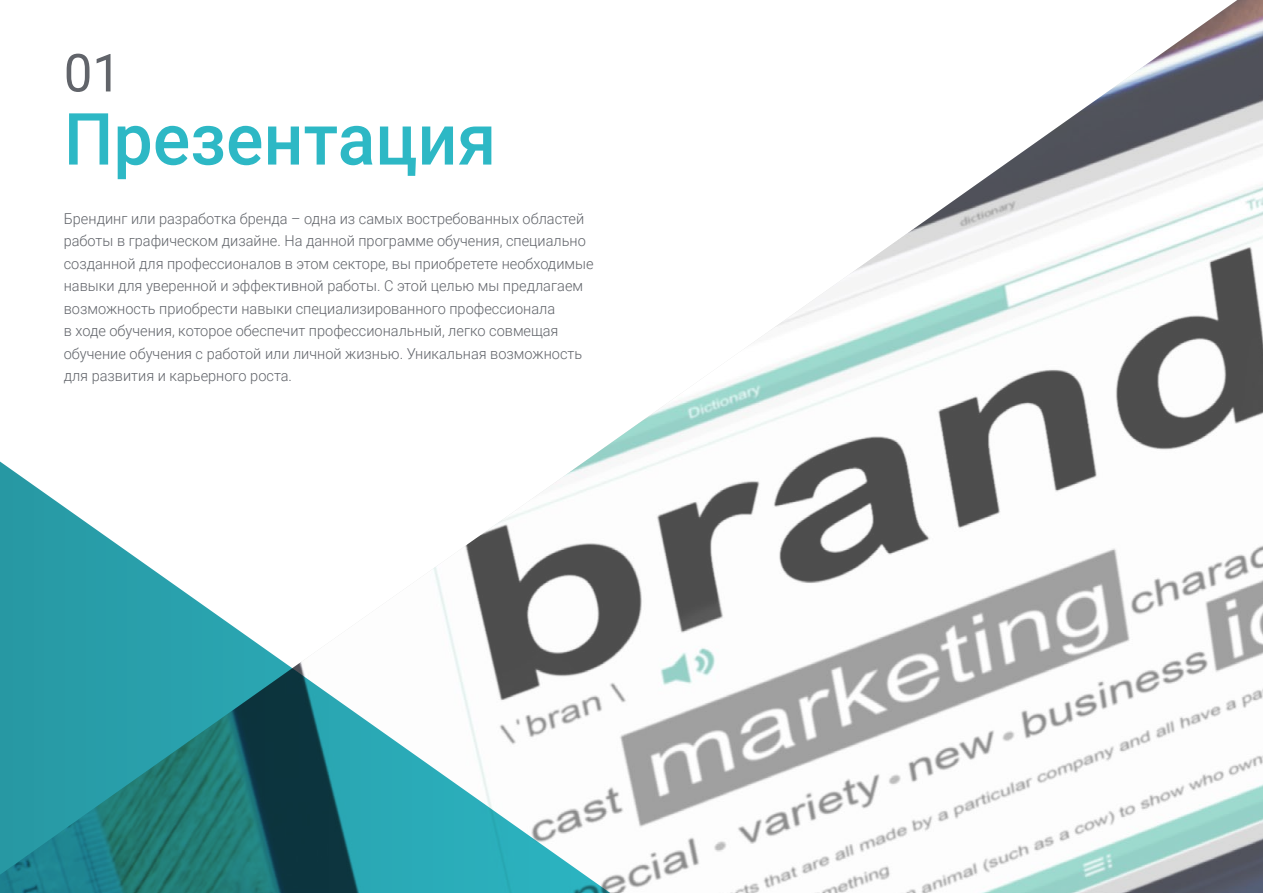
<style>
.page{position:relative;width:1263px;height:893px;background:#fff}
.page>*{position:absolute;margin:0;border:0;box-sizing:border-box;transform-origin:0 0}
.t1{font:500 72px "Roboto";color:#2db8c5}
.t2{font:52.5px "Roboto";color:#61646a}
.t3{font:300 15px/22.5px "Roboto";color:#61646a}
</style>
<div class="page">
<img style="left:607px;top:0;width:656px;height:893px">
<svg style="left:0;top:446px;width:640px;height:447px"></svg>
<h2 class="t2" style="left:64px;top:36px;width:59px">01</h2>
<h1 class="t1" style="left:64px;top:89px;width:434px">Презентация</h1>
<p class="t3" style="left:64px;top:207px;width:531px">Брендинг или разработка бренда – одна из самых востребованных областей работы в графическом дизайне. На данной программе обучения, специально созданной для профессионалов в этом секторе, вы приобретете необходимые навыки для уверенной и эффективной работы. С этой целью мы предлагаем возможность приобрести навыки специализированного профессионала<br>в ходе обучения, которое обеспечит профессиональный, легко совмещая обучение обучения с работой или личной жизнью. Уникальная возможность для развития и карьерного роста.</p>
</div>
